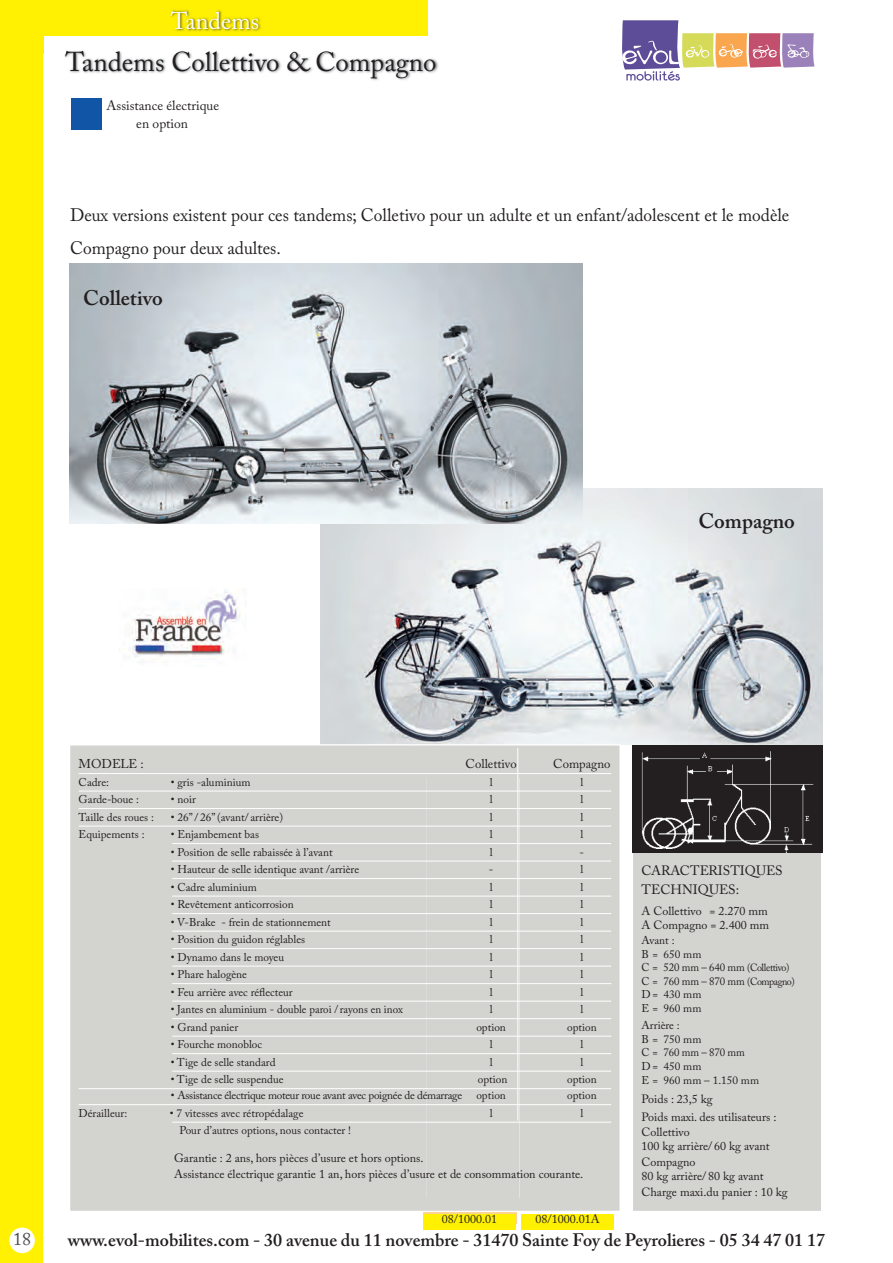
<style>
.page{position:relative;width:893px;height:1263px;background:#fff}
.page>*{position:absolute;margin:0;border:0;box-sizing:border-box;transform-origin:0 0}
.t1{font:27px "Adobe Caslon Pro";color:#231f20}
.t2{font:24px "Adobe Caslon Pro";color:#fff}
.t3{font:600 21px "Adobe Caslon Pro";color:#231f20}
.t4{font:18px/33px "Adobe Caslon Pro";color:#231f20}
.t5{font:600 18px "Adobe Caslon Pro";color:#231f20}
.t6{font:18px "Adobe Caslon Pro";color:#4b4c4d}
.t7{font:13.5px/18.5px "Adobe Caslon Pro";color:#231f20}
.t8{font:12.75px "Adobe Caslon Pro";color:#231f20}
.t9{font:12px/14.4px "Adobe Caslon Pro";color:#231f20}
.t10{font:11.25px/13.5px "Adobe Caslon Pro";color:#231f20}
.t11{font:11.25px "Adobe Caslon Pro";letter-spacing:-.025em;color:#231f20}
.s1{font-size:10.5px}
</style>
<div class="page">
<div style="left:0;top:0;width:43px;height:1263px;background:#fff101"></div>
<div style="left:633px;top:747px;width:188px;height:464px;background:#d3d3cf"></div>
<div style="left:423px;top:1212px;width:93px;height:11px;background:#fcd592"></div>
<div style="left:423px;top:1214px;width:93px;height:15px;background:#fff101"></div>
<div style="left:521px;top:1214px;width:93px;height:15px;background:#fff101"></div>
<img style="left:65px;top:53px;width:374px;height:28px">
<img style="left:129px;top:590px;width:112px;height:70px">
<img style="left:320px;top:488px;width:502px;height:256px">
<div style="left:71px;top:746px;width:548px;height:464px;background:#d3d3cf"></div>
<hr style="left:425px;top:778px;width:1px;height:420px;background:#d3d3cf">
<hr style="left:520px;top:778px;width:1px;height:420px;background:#d3d3cf">
<hr style="left:79px;top:773px;width:532px;height:1px;background:#fff">
<hr style="left:79px;top:791px;width:532px;height:1px;background:#fff">
<hr style="left:79px;top:808px;width:532px;height:1px;background:#fff">
<hr style="left:79px;top:826px;width:532px;height:1px;background:#fff">
<hr style="left:172px;top:843px;width:439px;height:1px;background:#fff">
<hr style="left:172px;top:861px;width:439px;height:1px;background:#fff">
<hr style="left:172px;top:878px;width:439px;height:1px;background:#fff">
<hr style="left:172px;top:896px;width:439px;height:1px;background:#fff">
<hr style="left:172px;top:913px;width:439px;height:1px;background:#fff">
<hr style="left:172px;top:931px;width:439px;height:1px;background:#fff">
<hr style="left:172px;top:948px;width:439px;height:1px;background:#fff">
<hr style="left:172px;top:966px;width:439px;height:1px;background:#fff">
<hr style="left:172px;top:983px;width:439px;height:1px;background:#fff">
<hr style="left:172px;top:1001px;width:439px;height:1px;background:#fff">
<hr style="left:172px;top:1018px;width:439px;height:1px;background:#fff">
<hr style="left:172px;top:1036px;width:439px;height:1px;background:#fff">
<hr style="left:172px;top:1053px;width:439px;height:1px;background:#fff">
<hr style="left:172px;top:1071px;width:439px;height:1px;background:#fff">
<hr style="left:79px;top:1088px;width:532px;height:1px;background:#fff">
<hr style="left:79px;top:1104px;width:532px;height:1px;background:#fff">
<hr style="left:172px;top:1122px;width:439px;height:1px;background:#fff">
<img style="left:70px;top:264px;width:513px;height:260px">
<div style="left:72px;top:99px;width:30px;height:31px;background:#1055a6"></div>
<hr style="left:517px;top:748px;width:1px;height:372px;background:#fff">
<img style="left:43px;top:0;width:385px;height:53px">
<img style="left:65px;top:51px;width:68px;height:2px">
<img style="left:43px;top:0;width:384px;height:36px">
<img style="left:632px;top:745px;width:190px;height:107px">
<div style="left:9px;top:1227px;width:26px;height:26px;background:#fff;border-radius:13px"></div>
<svg style="left:622px;top:20px;width:193px;height:61px"></svg>
<h2 class="t2" style="left:171px;top:12px;width:90px">Tandems</h2>
<h1 class="t1" style="left:65px;top:52px;width:373px">Tandems Collettivo &amp; Compagno</h1>
<p class="t7" style="left:107px;top:98px;width:114px;line-height:17.5px;text-align:center">Assistance électrique en option</p>
<h3 class="t4" style="left:70px;top:200px;width:721px">Deux versions existent pour ces tandems; Colletivo pour un adulte et un enfant/adolescent et le modèle<br>Compagno pour deux adultes.</h3>
<h3 class="t3" style="left:83px;top:290px;width:81px">Colletivo</h3>
<h3 class="t3" style="left:698px;top:513px;width:98px">Compagno</h3>
<h3 class="t6" style="left:13px;top:1232px;width:19px">18</h3>
<p class="t8" style="left:79px;top:759px;width:67px">MODELE :</p>
<p class="t8" style="left:465px;top:759px;width:53px">Collettivo</p>
<p class="t8" style="left:553px;top:759px;width:59px">Compagno</p>
<p class="t10" style="left:79px;top:776px;width:32px">Cadre:</p>
<p class="t10" style="left:171px;top:776px;width:81px">• gris -aluminium</p>
<p class="t10" style="left:490px;top:776px;width:4px">l</p>
<p class="t10" style="left:580px;top:776px;width:4px">l</p>
<p class="t10" style="left:79px;top:794px;width:62px">Garde-boue :</p>
<p class="t10" style="left:171px;top:794px;width:27px">• noir</p>
<p class="t10" style="left:490px;top:794px;width:4px">l</p>
<p class="t10" style="left:580px;top:794px;width:4px">l</p>
<p class="t10" style="left:79px;top:811px;width:77px">Taille des roues :</p>
<p class="t10" style="left:171px;top:811px;width:114px">• 26” / 26” (avant/ arrière)</p>
<p class="t10" style="left:490px;top:811px;width:4px">l</p>
<p class="t10" style="left:580px;top:811px;width:4px">l</p>
<p class="t10" style="left:79px;top:829px;width:67px">Equipements :</p>
<p class="t10" style="left:171px;top:829px;width:90px">• Enjambement bas</p>
<p class="t10" style="left:490px;top:829px;width:4px">l</p>
<p class="t10" style="left:580px;top:829px;width:4px">l</p>
<p class="t10" style="left:171px;top:846px;width:163px">• Position de selle rabaissée à l’avant</p>
<p class="t10" style="left:490px;top:846px;width:4px">l</p>
<p class="t10" style="left:580px;top:846px;width:6px">-</p>
<p class="t10" style="left:171px;top:864px;width:190px">• Hauteur de selle identique avant /arrière</p>
<p class="t10" style="left:489px;top:864px;width:6px">-</p>
<p class="t10" style="left:580px;top:864px;width:4px">l</p>
<p class="t10" style="left:171px;top:881px;width:88px">• Cadre aluminium</p>
<p class="t10" style="left:490px;top:881px;width:4px">l</p>
<p class="t10" style="left:580px;top:881px;width:4px">l</p>
<p class="t10" style="left:171px;top:899px;width:124px">• Revêtement anticorrosion</p>
<p class="t10" style="left:490px;top:899px;width:4px">l</p>
<p class="t10" style="left:580px;top:899px;width:4px">l</p>
<p class="t10" style="left:171px;top:916px;width:161px">• V-Brake - frein de stationnement</p>
<p class="t10" style="left:490px;top:916px;width:4px">l</p>
<p class="t10" style="left:580px;top:916px;width:4px">l</p>
<p class="t10" style="left:171px;top:934px;width:136px">• Position du guidon réglables</p>
<p class="t10" style="left:490px;top:934px;width:4px">l</p>
<p class="t10" style="left:580px;top:934px;width:4px">l</p>
<p class="t10" style="left:171px;top:951px;width:115px">• Dynamo dans le moyeu</p>
<p class="t10" style="left:490px;top:951px;width:4px">l</p>
<p class="t10" style="left:580px;top:951px;width:4px">l</p>
<p class="t10" style="left:171px;top:969px;width:78px">• Phare halogène</p>
<p class="t10" style="left:490px;top:969px;width:4px">l</p>
<p class="t10" style="left:580px;top:969px;width:4px">l</p>
<p class="t10" style="left:171px;top:986px;width:123px">• Feu arrière avec réflecteur</p>
<p class="t10" style="left:490px;top:986px;width:4px">l</p>
<p class="t10" style="left:580px;top:986px;width:4px">l</p>
<p class="t10" style="left:171px;top:1004px;width:233px">• Jantes en aluminium - double paroi / rayons en inox</p>
<p class="t10" style="left:490px;top:1004px;width:4px">l</p>
<p class="t10" style="left:580px;top:1004px;width:4px">l</p>
<p class="t10" style="left:171px;top:1021px;width:69px">• Grand panier</p>
<p class="t10" style="left:476px;top:1021px;width:31px">option</p>
<p class="t10" style="left:567px;top:1021px;width:31px">option</p>
<p class="t10" style="left:171px;top:1039px;width:93px">• Fourche monobloc</p>
<p class="t10" style="left:490px;top:1039px;width:4px">l</p>
<p class="t10" style="left:580px;top:1039px;width:4px">l</p>
<p class="t10" style="left:171px;top:1056px;width:106px">• Tige de selle standard</p>
<p class="t10" style="left:490px;top:1056px;width:4px">l</p>
<p class="t10" style="left:580px;top:1056px;width:4px">l</p>
<p class="t10" style="left:171px;top:1074px;width:114px">• Tige de selle suspendue</p>
<p class="t10" style="left:478px;top:1074px;width:31px">option</p>
<p class="t10" style="left:567px;top:1074px;width:31px">option</p>
<p class="t11" style="left:171px;top:1091px;width:293px">• Assistance électrique moteur roue avant avec poignée de démarrage</p>
<p class="t10" style="left:476px;top:1090px;width:31px">option</p>
<p class="t10" style="left:567px;top:1090px;width:31px">option</p>
<p class="t10" style="left:79px;top:1107px;width:50px">Dérailleur:</p>
<p class="t10" style="left:170px;top:1107px;width:135px">• 7 vitesses avec rétropédalage</p>
<p class="t10" style="left:490px;top:1107px;width:4px">l</p>
<p class="t10" style="left:580px;top:1107px;width:4px">l</p>
<p class="t10" style="left:179px;top:1124px;width:173px">Pour d’autres options, nous contacter !</p>
<p class="t9" style="left:174px;top:1151px;width:411px;line-height:16px">Garantie : 2 ans, hors pièces d’usure et hors options.<br>Assistance électrique garantie 1 an, hors pièces d’usure et de consommation courante.</p>
<p class="t9" style="left:442px;top:1213px;width:57px">08/1000.01</p>
<p class="t9" style="left:535px;top:1213px;width:66px">08/1000.01A</p>
<p class="t7" style="left:641px;top:863px;width:143px">CARACTERISTIQUES<br>TECHNIQUES:</p>
<p class="t9" style="left:641px;top:905px;width:129px">A Collettivo = 2.270 mm<br>A Compagno = 2.400 mm</p>
<p class="t10" style="left:641px;top:935px;width:155px">Avant :<br>B = 650 mm<br>C = 520 mm – 640 mm <span class="s1">(Collettivo)<br></span>C = 760 mm – 870 mm <span class="s1">(Compagno)<br></span>D = 430 mm<br>E = 960 mm</p>
<p class="t10" style="left:641px;top:1020px;width:119px">Arrière :<br>B = 750 mm<br>C = 760 mm – 870 mm<br>D = 450 mm<br>E = 960 mm – 1.150 mm</p>
<p class="t9" style="left:641px;top:1090px;width:136px;line-height:18.6px">Poids : 23,5 kg<br>Poids maxi. des utilisateurs :</p>
<p class="t9" style="left:641px;top:1126px;width:130px">Collettivo<br>100 kg arrière/ 60 kg avant</p>
<p class="t9" style="left:641px;top:1156px;width:124px">Compagno<br>80 kg arrière/ 80 kg avant</p>
<p class="t9" style="left:641px;top:1186px;width:147px">Charge maxi.du panier : 10 kg</p>
<h3 class="t5" style="left:68px;top:1233px;width:759px">www.evol-mobilites.com - 30 avenue du 11 novembre - 31470 Sainte Foy de Peyrolieres - 05 34 47 01 17</h3>
</div>
